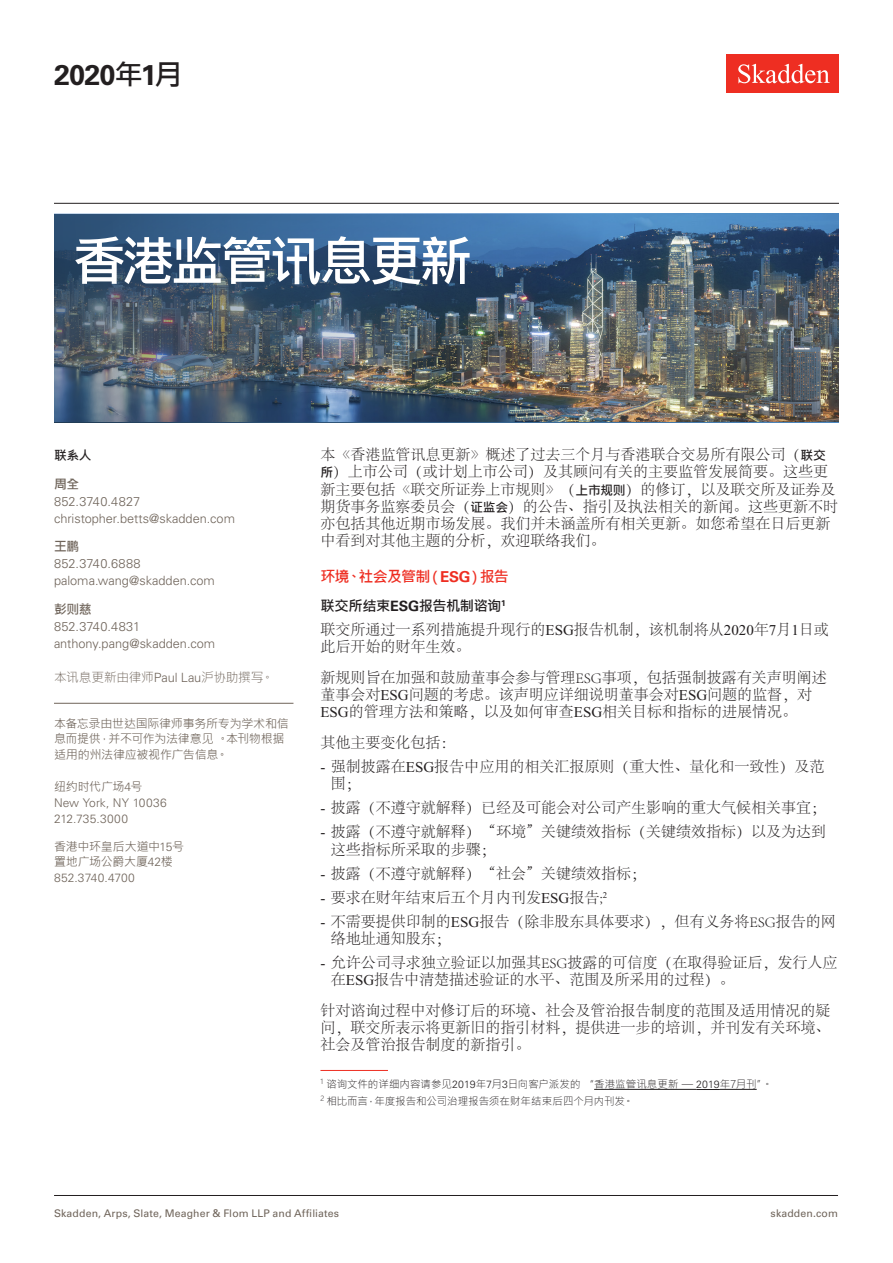
<style>
.page{position:relative;width:893px;height:1263px;background:#fff}
.page>*{position:absolute;margin:0;border:0;box-sizing:border-box;transform-origin:0 0}
.Practice_Specific_Ti{font:700 54px "Microsoft Jheng Hei";letter-spacing:-.085em;color:#fff}
.Title_Interior_Chine{font:700 28.5px "Univers LT Std";color:#231f20}
.Main_Body_Chinese{font:300 15px/17.2px "Adobe Song Std";color:#231f20}
.First_Level_Heading{font:700 15px "Microsoft Jheng Hei";letter-spacing:-.05em;color:#ee2e22}
.Second_Level_Heading{font:700 14.25px "Microsoft Jheng Hei";letter-spacing:-.03em;color:#231f20}
.Contacts{font:300 12.75px "Univers LT Std";color:#6f645a}
.Contacts_Chinese{font:300 12.75px "Microsoft Jheng Hei";letter-spacing:-.025em;color:#6f645a}
.Contacts-2{font:300 12.75px "Univers LT Std";letter-spacing:.025em;color:#6f645a}
.Contacts_Name_Chines{font:700 12.75px "Microsoft Jheng Hei";letter-spacing:-.025em;color:#6f645a}
.Contacts_Name_Chines-2{font:700 12.75px "Microsoft Jheng Hei";color:#231f20}
.Sidebar_body_rule_ab{font:12px/15.8px "Microsoft Jheng Hei";letter-spacing:-.02em;color:#6f645a}
.Firm_Address_Chinese{font:12px/15.8px "Microsoft Jheng Hei";letter-spacing:-.015em;color:#6f645a}
.Firm_Address_Chinese-2{font:300 12px/15.8px "Univers LT Std";letter-spacing:.01em;color:#6f645a}
.Footnote_Chinese{font:300 10.5px "Microsoft Jheng Hei";letter-spacing:-.005em;color:#231f20}
.t1{font:10.5px "Univers LT Std";letter-spacing:.01em;color:#6f645a}
.s1{font-family:"Microsoft Jheng Hei"}
.s2{font-family:"Univers LT Std"}
.s3{font-family:"Microsoft Jheng Hei";font-weight:400}
.s4{font-family:"Univers LT Std";font-weight:300}
.s5{font-family:"Microsoft Jheng Hei";font-weight:700;font-size:12.75px}
.s6{font-family:"Times New Roman PS Std";font-weight:400}
</style>
<div class="page">
<div style="left:726px;top:54px;width:113px;height:39px;background:#ee2e22"></div>
<svg style="left:738px;top:64px;width:92px;height:19px"></svg>
<hr style="left:54px;top:203px;width:785px;height:1px;background:#231f20">
<hr style="left:54px;top:1195px;width:784px;height:1px;background:#231f20">
<hr style="left:54px;top:703px;width:239px;height:1px;background:#6f645a">
<hr style="left:320px;top:1070px;width:68px;height:1px;background:#ee2e22">
<hr style="left:594px;top:1089px;width:102px;height:1px;background:#231f20">
<svg style="left:696px;top:1089px;width:24px;height:1px"></svg>
<hr style="left:720px;top:1089px;width:37px;height:1px;background:#231f20">
<img style="left:54px;top:213px;width:785px;height:209px">
<p class="Title_Interior_Chine" style="left:54px;top:58px;width:130px">2020<span class="s1">年</span>1<span class="s1">月</span></p>
<p class="Practice_Specific_Ti" style="left:72px;top:228px;width:402px">香港监管讯息更新</p>
<p class="Contacts_Name_Chines-2" style="left:54px;top:447px;width:39px">联系人</p>
<p class="Contacts_Name_Chines" style="left:54px;top:476px;width:27px">周全</p>
<p class="Contacts" style="left:54px;top:493px;width:88px">852.3740.4827</p>
<p class="Contacts" style="left:54px;top:510px;width:183px">christopher.betts@skadden.com</p>
<p class="Contacts_Name_Chines" style="left:54px;top:539px;width:27px">王鹏</p>
<p class="Contacts-2" style="left:54px;top:556px;width:88px">852.3740.6888</p>
<p class="Contacts" style="left:54px;top:573px;width:162px">paloma.wang@skadden.com</p>
<p class="Contacts_Name_Chines" style="left:54px;top:601px;width:39px">彭则慈</p>
<p class="Contacts" style="left:54px;top:619px;width:88px">852.3740.4831</p>
<p class="Contacts" style="left:54px;top:635px;width:163px">anthony.pang@skadden.com</p>
<p class="Contacts_Chinese" style="left:54px;top:669px;width:221px">本讯息更新由律师<span class="s2">Paul Lau</span>沪协助撰写。</p>
<p class="Sidebar_body_rule_ab" style="left:54px;top:715px;width:236px">本备忘录由世达国际律师事务所专为学术和信息而提供，并不可作为法律意见 。本刊物根据适用的州法律应被视作广告信息。</p>
<p class="Firm_Address_Chinese-2" style="left:54px;top:779px;width:114px"><span class="s3">纽约时代广场</span>4<span class="s3">号<br></span>New York, NY 10036<br>212.735.3000</p>
<p class="Firm_Address_Chinese" style="left:54px;top:838px;width:132px">香港中环皇后大道中<span class="s4">15</span>号置地广场公爵大厦<span class="s4">42</span>楼<br><span class="s4">852.3740.4700</span></p>
<p class="Main_Body_Chinese" style="left:320px;top:446px;width:519px">本《香港监管讯息更新》概述了过去三个月与香港联合交易所有限公司（<span class="s5">联交所</span>）上市公司（或计划上市公司）及其顾问有关的主要监管发展简要。这些更新主要包括《联交所证券上市规则》（<span class="s5">上市规则</span>）的修订，以及联交所及证券及期货事务监察委员会（<span class="s5">证监会</span>）的公告、指引及执法相关的新闻。这些更新不时亦包括其他近期市场发展。我们并未涵盖所有相关更新。如您希望在日后更新中看到对其他主题的分析，欢迎联络我们。</p>
<h1 class="First_Level_Heading" style="left:320px;top:567px;width:190px">环境、社会及管制（<span class="s2">ESG</span>）报告</h1>
<h2 class="Second_Level_Heading" style="left:320px;top:597px;width:187px">联交所结束<span class="s2">ESG</span>报告机制谘询<sup>1</sup></h2>
<p class="Main_Body_Chinese" style="left:320px;top:621px;width:510px">联交所通过一系列措施提升现行的<span class="s6">ESG</span>报告机制，该机制将从<span class="s6">2020</span>年<span class="s6">7</span>月<span class="s6">1</span>日或此后开始的财年生效。</p>
<p class="Main_Body_Chinese" style="left:320px;top:669px;width:508px">新规则旨在加强和鼓励董事会参与管理ESG事项，包括强制披露有关声明阐述董事会对<span class="s6">ESG</span>问题的考虑。该声明应详细说明董事会对<span class="s6">ESG</span>问题的监督，对<br><span class="s6">ESG</span>的管理方法和策略，以及如何审查<span class="s6">ESG</span>相关目标和指标的进展情况。</p>
<p class="Main_Body_Chinese" style="left:320px;top:734px;width:136px">其他主要变化包括：</p>
<p class="Main_Body_Chinese" style="left:331px;top:758px;width:495px;text-indent:-10px"><span class="s6">-</span> 强制披露在<span class="s6">ESG</span>报告中应用的相关汇报原则（重大性、量化和一致性）及范围；</p>
<p class="Main_Body_Chinese" style="left:320px;top:800px;width:507px"><span class="s6">-</span> 披露（不遵守就解释）已经及可能会对公司产生影响的重大气候相关事宜；</p>
<p class="Main_Body_Chinese" style="left:331px;top:824px;width:496px;text-indent:-10px"><span class="s6">-</span> 披露（不遵守就解释）“环境”关键绩效指标（关键绩效指标）以及为达到这些指标所采取的步骤；</p>
<p class="Main_Body_Chinese" style="left:320px;top:865px;width:327px"><span class="s6">-</span> 披露（不遵守就解释）“社会”关键绩效指标；</p>
<p class="Main_Body_Chinese" style="left:320px;top:889px;width:288px"><span class="s6">-</span> 要求在财年结束后五个月内刊发<span class="s6">ESG</span>报告;<sup>2</sup></p>
<p class="Main_Body_Chinese" style="left:331px;top:913px;width:506px;text-indent:-10px"><span class="s6">-</span> 不需要提供印制的<span class="s6">ESG</span>报告（除非股东具体要求），但有义务将ESG报告的网络地址通知股东；</p>
<p class="Main_Body_Chinese" style="left:331px;top:954px;width:508px;text-indent:-10px"><span class="s6">-</span> 允许公司寻求独立验证以加强其ESG披露的可信度（在取得验证后，发行人应在<span class="s6">ESG</span>报告中清楚描述验证的水平、范围及所采用的过程）。</p>
<p class="Main_Body_Chinese" style="left:320px;top:1002px;width:511px;text-align:justify">针对谘询过程中对修订后的环境、社会及管治报告制度的范围及适用情况的疑问，联交所表示将更新旧的指引材料，提供进一步的培训，并刊发有关环境、社会及管治报告制度的新指引。</p>
<p class="Footnote_Chinese" style="left:320px;top:1078px;width:454px"><sup>1</sup> 谘询文件的详细内容请参见<span class="s2">2019</span>年<span class="s2">7</span>月<span class="s2">3</span>日向客户派发的 “香港监管讯息更新 — <span class="s2">2019</span>年7月刊”。</p>
<p class="Footnote_Chinese" style="left:320px;top:1094px;width:315px"><sup>2</sup> 相比而言，年度报告和公司治理报告须在财年结束后四个月内刊发。</p>
<p class="t1" style="left:54px;top:1206px;width:287px">Skadden, Arps, Slate, Meagher &amp; Flom LLP and Affiliates</p>
<p class="t1" style="left:770px;top:1206px;width:69px">skadden.com</p>
</div>
